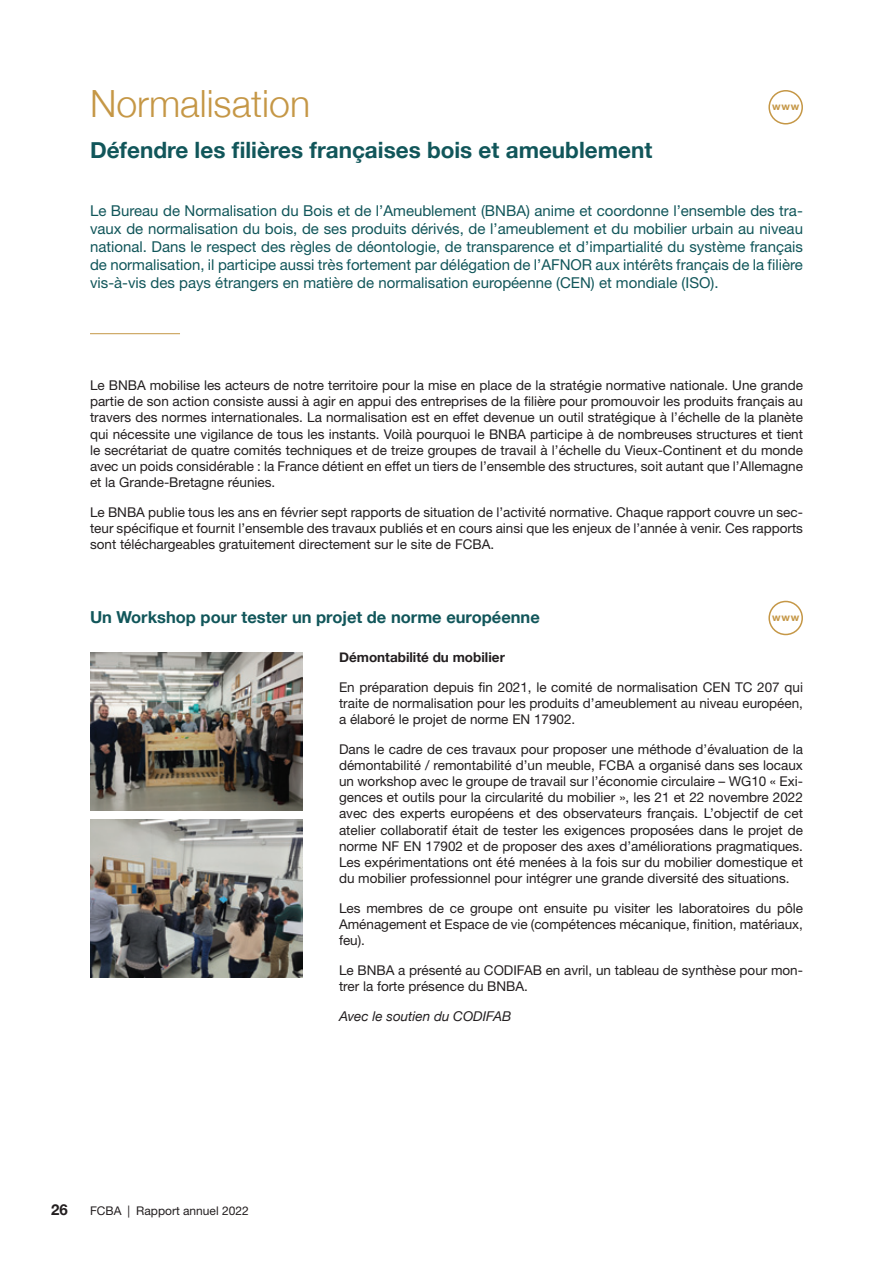
<style>
.page{position:relative;width:893px;height:1263px;background:#fff}
.page>*{position:absolute;margin:0;border:0;box-sizing:border-box;transform-origin:0 0}
.t1{font:300 37.5px "Helvetica Neue";color:#c59746}
.t2{font:700 22.5px "Helvetica Neue";color:#11565a}
.t3{font:700 16.5px "Helvetica Neue";color:#11565a}
.t4{font:15px/18px "Helvetica Neue";color:#11565a;text-align:justify}
.t5{font:700 15px "Helvetica Neue";color:#231f20}
.t6{font:13.5px/16.2px "Helvetica Neue";color:#231f20;text-align:justify}
.t7{font:700 13.5px "Helvetica Neue";color:#231f20}
.t8{font:italic 13.5px "Helvetica Neue";color:#231f20}
.t9{font:12px "Helvetica Neue";color:#231f20}
.t10{font:700 10.5px "Helvetica Neue";letter-spacing:.08em;color:#c59746}
</style>
<div class="page">
<hr style="left:90px;top:333px;width:90px;height:1px;background:#c59746">
<img style="left:91px;top:653px;width:212px;height:158px">
<img style="left:91px;top:820px;width:212px;height:158px">
<div style="left:768px;top:90px;width:35px;height:35px;border:2px solid #c59746;border-radius:50%"></div>
<div style="left:768px;top:601px;width:35px;height:34px;border:2px solid #c59746;border-radius:50%"></div>
<h1 class="t1" style="left:90px;top:81px;width:222px">Normalisation</h1>
<h2 class="t2" style="left:90px;top:136px;width:564px">Défendre les filières françaises bois et ameublement</h2>
<p class="t10" style="left:772px;top:100px;width:29px">www</p>
<p class="t4" style="left:90px;top:203px;width:714px">Le Bureau de Normalisation du Bois et de l’Ameublement (BNBA) anime et coordonne l’ensemble des tra&shy;vaux de normalisation du bois, de ses produits dérivés, de l’ameublement et du mobilier urbain au niveau national. Dans le respect des règles de déontologie, de transparence et d’impartialité du système français de normalisation, il participe aussi très fortement par délégation de l’AFNOR aux intérêts français de la filière vis-à-vis des pays étrangers en matière de normalisation européenne (CEN) et mondiale (ISO).</p>
<p class="t6" style="left:90px;top:378px;width:715px">Le BNBA mobilise les acteurs de notre territoire pour la mise en place de la stratégie normative nationale. Une grande partie de son action consiste aussi à agir en appui des entreprises de la filière pour promouvoir les produits français au travers des normes internationales. La normalisation est en effet devenue un outil stratégique à l’échelle de la planète qui nécessite une vigilance de tous les instants. Voilà pourquoi le BNBA participe à de nombreuses structures et tient le secrétariat de quatre comités techniques et de treize groupes de travail à l’échelle du Vieux-Continent et du monde avec un poids considérable : la France détient en effet un tiers de l’ensemble des structures, soit autant que l’Allemagne et la Grande-Bretagne réunies.</p>
<p class="t6" style="left:90px;top:505px;width:714px">Le BNBA publie tous les ans en février sept rapports de situation de l’activité normative. Chaque rapport couvre un sec&shy;teur spécifique et fournit l’ensemble des travaux publiés et en cours ainsi que les enjeux de l’année à venir. Ces rapports sont téléchargeables gratuitement directement sur le site de FCBA.</p>
<p class="t3" style="left:90px;top:607px;width:451px">Un Workshop pour tester un projet de norme européenne</p>
<p class="t7" style="left:339px;top:649px;width:167px">Démontabilité du mobilier</p>
<p class="t6" style="left:339px;top:680px;width:465px">En préparation depuis fin 2021, le comité de normalisation CEN TC 207 qui traite de normalisation pour les produits d’ameublement au niveau européen, a élaboré le projet de norme EN 17902.</p>
<p class="t6" style="left:339px;top:742px;width:465px">Dans le cadre de ces travaux pour proposer une méthode d’évaluation de la démontabilité / remontabilité d’un meuble, FCBA a organisé dans ses locaux un workshop avec le groupe de travail sur l’économie circulaire – WG10 « Exi&shy;gences et outils pour la circularité du mobilier », les 21 et 22 novembre 2022 avec des experts européens et des observateurs français. L’objectif de cet atelier collaboratif était de tester les exigences proposées dans le projet de norme NF EN 17902 et de proposer des axes d’améliorations pragmatiques.<br>Les expérimentations ont été menées à la fois sur du mobilier domestique et du mobilier professionnel pour intégrer une grande diversité des situations.</p>
<p class="t6" style="left:339px;top:901px;width:465px">Les membres de ce groupe ont ensuite pu visiter les laboratoires du pôle Aménagement et Espace de vie (compétences mécanique, finition, matériaux, feu).</p>
<p class="t6" style="left:339px;top:963px;width:465px">Le BNBA a présenté au CODIFAB en avril, un tableau de synthèse pour mon&shy;trer la forte présence du BNBA.</p>
<p class="t8" style="left:339px;top:1008px;width:174px">Avec le soutien du CODIFAB</p>
<p class="t10" style="left:772px;top:610px;width:29px">www</p>
<p class="t5" style="left:51px;top:1200px;width:18px">26</p>
<p class="t9" style="left:90px;top:1206px;width:160px">FCBA | Rapport annuel 2022</p>
</div>
